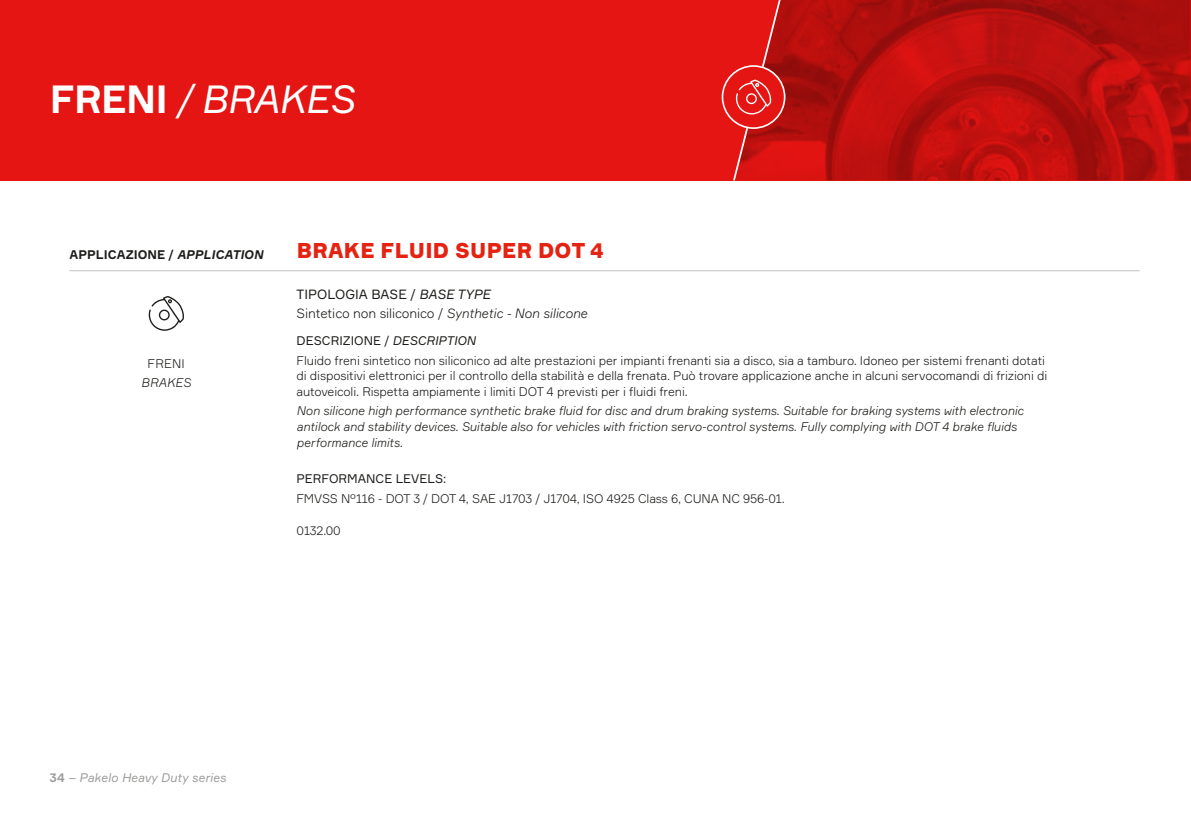
<style>
.page{position:relative;width:1191px;height:819px;background:#fff}
.page>*{position:absolute;margin:0;border:0;box-sizing:border-box;transform-origin:0 0}
.t1{font:italic 38.5px "Formular";letter-spacing:-.02em;color:#fff}
.t2{font:900 21px "Formular";letter-spacing:.01em;color:#e42313}
.t3{font:300 13.12px/19.2px "Formular";letter-spacing:-.01em;color:#1d1d1b}
.t4{font:300 12.25px/19.2px "Formular";letter-spacing:-.01em;color:#1d1d1b}
.t5{font:italic 300 12.25px/15.8px "Formular";letter-spacing:-.01em;color:#1d1d1b}
.t6{font:italic 12.25px "Formular";color:#9d9d9c}
.t7{font:700 12.25px "Formular";color:#1d1d1b}
.t8{font:12.25px "Formular";color:#1d1d1b}
.s1{font-weight:700;font-style:normal}
.s2{font-style:italic}
.s3{font-weight:400}
.s4{font-weight:400;font-style:italic}
</style>
<div class="page">
<div style="left:0;top:0;width:1191px;height:180px;background:#e41513"></div>
<img style="left:792px;top:0;width:399px;height:180px">
<svg style="left:721px;top:0;width:71px;height:181px"></svg>
<hr style="left:69px;top:270px;width:1070px;height:1px;background:#c1c0c0">
<svg style="left:149px;top:296px;width:35px;height:35px"></svg>
<h1 class="t1" style="left:50px;top:76px;width:306px"><span class="s1">FRENI</span> / BRAKES</h1>
<p class="t7" style="left:70px;top:246px;width:195px">APPLICAZIONE / <span class="s2">APPLICATION</span></p>
<h2 class="t2" style="left:297px;top:237px;width:308px">BRAKE FLUID SUPER DOT 4</h2>
<p class="t4" style="left:148px;top:353px;width:39px">FRENI</p>
<p class="t5" style="left:141px;top:375px;width:51px">BRAKES</p>
<p class="t3" style="left:296px;top:284px;width:292px"><span class="s3">TIPOLOGIA BASE /</span> <span class="s4">BASE TYPE<br></span>Sintetico non siliconico / <span class="s2">Synthetic - Non silicone</span></p>
<p class="t4" style="left:296px;top:331px;width:750px"><span class="s3">DESCRIZIONE /</span> <span class="s4">DESCRIPTION<br></span>Fluido freni sintetico non siliconico ad alte prestazioni per impianti frenanti sia a disco, sia a tamburo. Idoneo per sistemi frenanti dotati</p>
<p class="t4" style="left:296px;top:368px;width:752px;line-height:15.8px">di dispositivi elettronici per il controllo della stabilità e della frenata. Può trovare applicazione anche in alcuni servocomandi di frizioni di autoveicoli. Rispetta ampiamente i limiti DOT 4 previsti per i fluidi freni.</p>
<p class="t5" style="left:296px;top:403px;width:728px">Non silicone high performance synthetic brake fluid for disc and drum braking systems. Suitable for braking systems with electronic antilock and stability devices. Suitable also for vehicles with friction servo-control systems. Fully complying with DOT 4 brake fluids performance limits.</p>
<p class="t8" style="left:296px;top:471px;width:151px">PERFORMANCE LEVELS:</p>
<p class="t4" style="left:296px;top:488px;width:490px">FMVSS N°116 - DOT 3 / DOT 4, SAE J1703 / J1704, ISO 4925 Class 6, CUNA NC 956-01.</p>
<p class="t4" style="left:296px;top:520px;width:46px">0132.00</p>
<p class="t6" style="left:50px;top:769px;width:178px"><span class="s1">34</span> – Pakelo Heavy Duty series</p>
</div>
